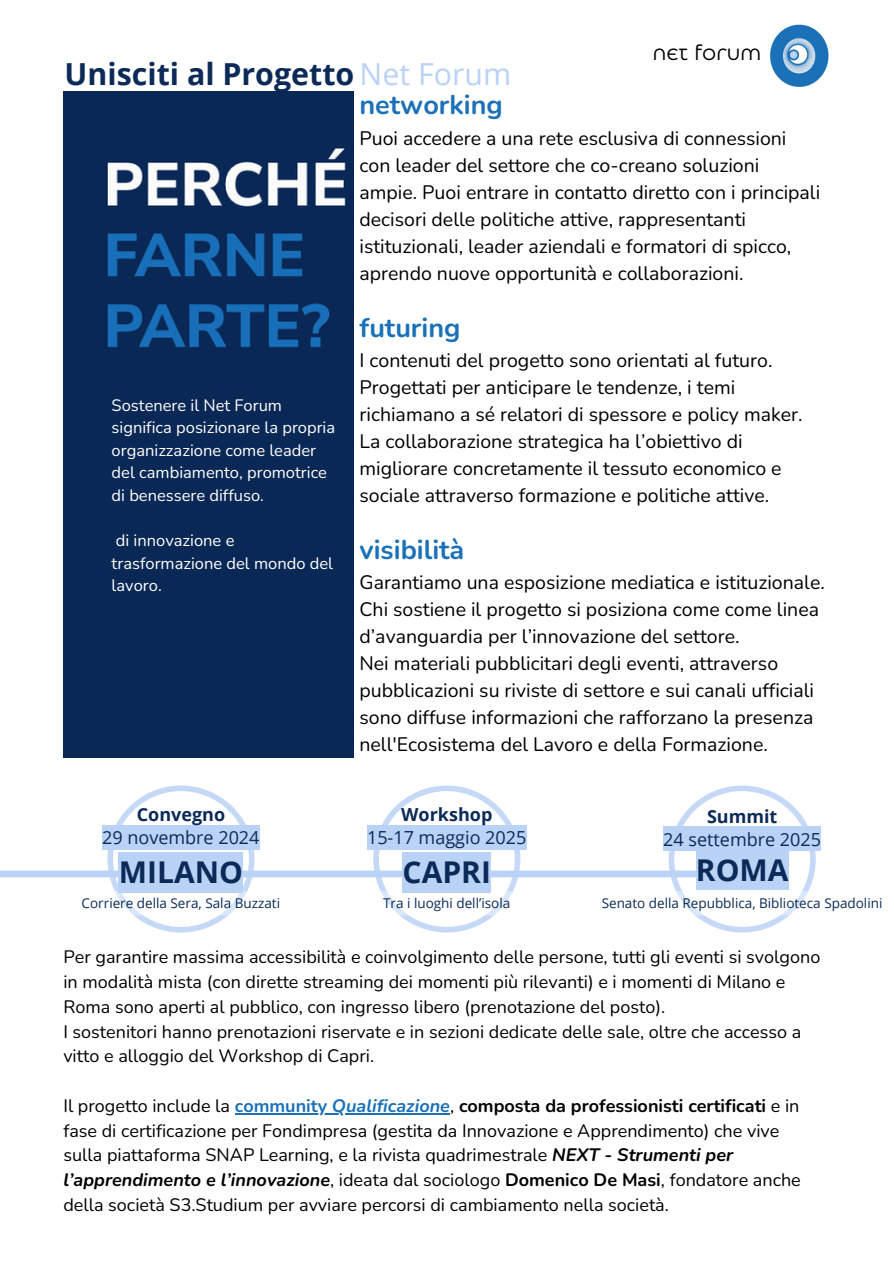
<style>
.page{position:relative;width:894px;height:1264px;background:#fff}
.page>*{position:absolute;margin:0;border:0;box-sizing:border-box;transform-origin:0 0}
.t1{font:700 30.3px "Open Sans";color:#0b2a58}
.t2{font:700 30px "Open Sans";color:#0b2a58}
.t3{font:700 27px "Nunito";color:#1b71b8}
.t4{font:21px "Eastman Roman Alt";color:#000}
.t5{font:19.5px/27px "Nunito";color:#000}
.t6{font:18px/24.8px "Nunito";color:#000}
.t7{font:700 18px "Nunito";color:#000}
.t8{font:18px "Open Sans";color:#0b2a58}
.t9{font:700 18px "Open Sans";color:#0b2a58}
.t10{font:16.5px/22.5px "Nunito";color:#fff}
.t11{font:13.5px "Open Sans";color:#0b2a58}
.s1{font-weight:400;color:#bad2f6}
.s2{font-weight:400}
.s3{color:#1b71b8}
.s4{font-style:italic;color:#1b71b8}
.s5{font-weight:700;font-style:italic}
.s6{font-weight:700}
</style>
<div class="page">
<img style="left:63px;top:91px;width:291px;height:666px">
<img style="left:770px;top:24px;width:59px;height:63px">
<svg style="left:107px;top:785px;width:147px;height:147px"></svg>
<svg style="left:373px;top:785px;width:147px;height:147px"></svg>
<div style="left:0;top:870px;width:761px;height:7px;background:#bad2f6"></div>
<hr style="left:235px;top:1113px;width:92px;height:1px;background:#1b71b8">
<hr style="left:332px;top:1113px;width:118px;height:1px;background:#1b71b8">
<div style="left:76px;top:891px;width:209px;height:24px;background:#fff;border-radius:6px"></div>
<div style="left:119px;top:851px;width:124px;height:41px;background:#bad2f6"></div>
<div style="left:102px;top:824px;width:158px;height:25px;background:#bad2f6"></div>
<div style="left:377px;top:891px;width:138px;height:24px;background:#fff;border-radius:6px"></div>
<div style="left:402px;top:851px;width:89px;height:41px;background:#bad2f6"></div>
<div style="left:367px;top:824px;width:159px;height:25px;background:#bad2f6"></div>
<svg style="left:596px;top:785px;width:220px;height:147px"></svg>
<div style="left:695px;top:849px;width:93px;height:40px;background:#bad2f6"></div>
<div style="left:663px;top:826px;width:158px;height:25px;background:#bad2f6"></div>
<h6 class="t4" style="left:652px;top:45px;width:110px">net forum</h6>
<p class="t1" style="left:65px;top:53px;width:448px">Unisciti al Progetto <span class="s1">Net Forum</span></p>
<h4 class="t3" style="left:359px;top:87px;width:145px">networking</h4>
<h4 class="t5" style="left:359px;top:125px;width:462px">Puoi accedere a una rete esclusiva di connessioni con leader del settore che co-creano soluzioni ampie. Puoi entrare in contatto diretto con i principali decisori delle politiche attive, rappresentanti istituzionali, leader aziendali e formatori di spicco, aprendo nuove opportunità e collaborazioni.</h4>
<h4 class="t3" style="left:359px;top:309px;width:102px">futuring</h4>
<h4 class="t5" style="left:359px;top:347px;width:444px">I contenuti del progetto sono orientati al futuro.<br>Progettati per anticipare le tendenze, i temi richiamano a sé relatori di spessore e policy maker.<br>La collaborazione strategica ha l’obiettivo di migliorare concretamente il tessuto economico e sociale attraverso formazione e politiche attive.</h4>
<h4 class="t3" style="left:359px;top:531px;width:106px">visibilità</h4>
<h4 class="t5" style="left:359px;top:569px;width:466px">Garantiamo una esposizione mediatica e istituzionale.<br>Chi sostiene il progetto si posiziona come come linea d’avanguardia per l’innovazione del settore.<br>Nei materiali pubblicitari degli eventi, attraverso pubblicazioni su riviste di settore e sui canali ufficiali sono diffuse informazioni che rafforzano la presenza nell'Ecosistema del Lavoro e della Formazione.</h4>
<h5 class="t10" style="left:112px;top:394px;width:225px">Sostenere il Net Forum significa posizionare la propria organizzazione come leader del cambiamento, promotrice di benessere diffuso.</h5>
<h5 class="t10" style="left:112px;top:529px;width:223px">di innovazione e trasformazione del mondo del lavoro.</h5>
<h1 class="t9" style="left:137px;top:801px;width:90px">Convegno</h1>
<p class="t9" style="left:401px;top:801px;width:93px">Workshop</p>
<p class="t9" style="left:706px;top:803px;width:72px">Summit</p>
<h1 class="t8" style="left:102px;top:824px;width:159px">29 novembre 2024</h1>
<p class="t8" style="left:367px;top:824px;width:161px">15-17 maggio 2025</p>
<p class="t8" style="left:663px;top:826px;width:159px">24 settembre 2025</p>
<h6 class="t2" style="left:119px;top:851px;width:126px">MILANO</h6>
<p class="t2" style="left:402px;top:851px;width:90px">CAPRI</p>
<h6 class="t2" style="left:695px;top:848px;width:94px">ROMA</h6>
<h6 class="t11" style="left:82px;top:893px;width:200px">Corriere della Sera, Sala Buzzati</h6>
<h1 class="t11" style="left:383px;top:893px;width:129px">Tra i luoghi dell’isola</h1>
<h6 class="t11" style="left:601px;top:893px;width:282px">Senato della Repubblica, Biblioteca Spadolini</h6>
<h6 class="t6" style="left:63px;top:945px;width:758px">Per garantire massima accessibilità e coinvolgimento delle persone, tutti gli eventi si svolgono in modalità mista (con dirette streaming dei momenti più rilevanti) e i momenti di Milano e Roma sono aperti al pubblico, con ingresso libero (prenotazione del posto).<br>I sostenitori hanno prenotazioni riservate e in sezioni dedicate delle sale, oltre che accesso a vitto e alloggio del Workshop di Capri.</h6>
<h6 class="t7" style="left:63px;top:1093px;width:737px"><span class="s2">Il progetto include la</span> <span class="s3">community</span> <span class="s4">Qualificazione</span><span class="s2">,</span> composta da professionisti certificati <span class="s2">e in</span></h6>
<h4 class="t6" style="left:63px;top:1118px;width:738px">fase di certificazione per Fondimpresa (gestita da Innovazione e Apprendimento) che vive sulla piattaforma SNAP Learning, e la rivista quadrimestrale <span class="s5">NEXT - Strumenti per l’apprendimento e l’innovazione</span>, ideata dal sociologo <span class="s6">Domenico De Masi</span>, fondatore anche della società S3.Studium per avviare percorsi di cambiamento nella società.</h4>
</div>
